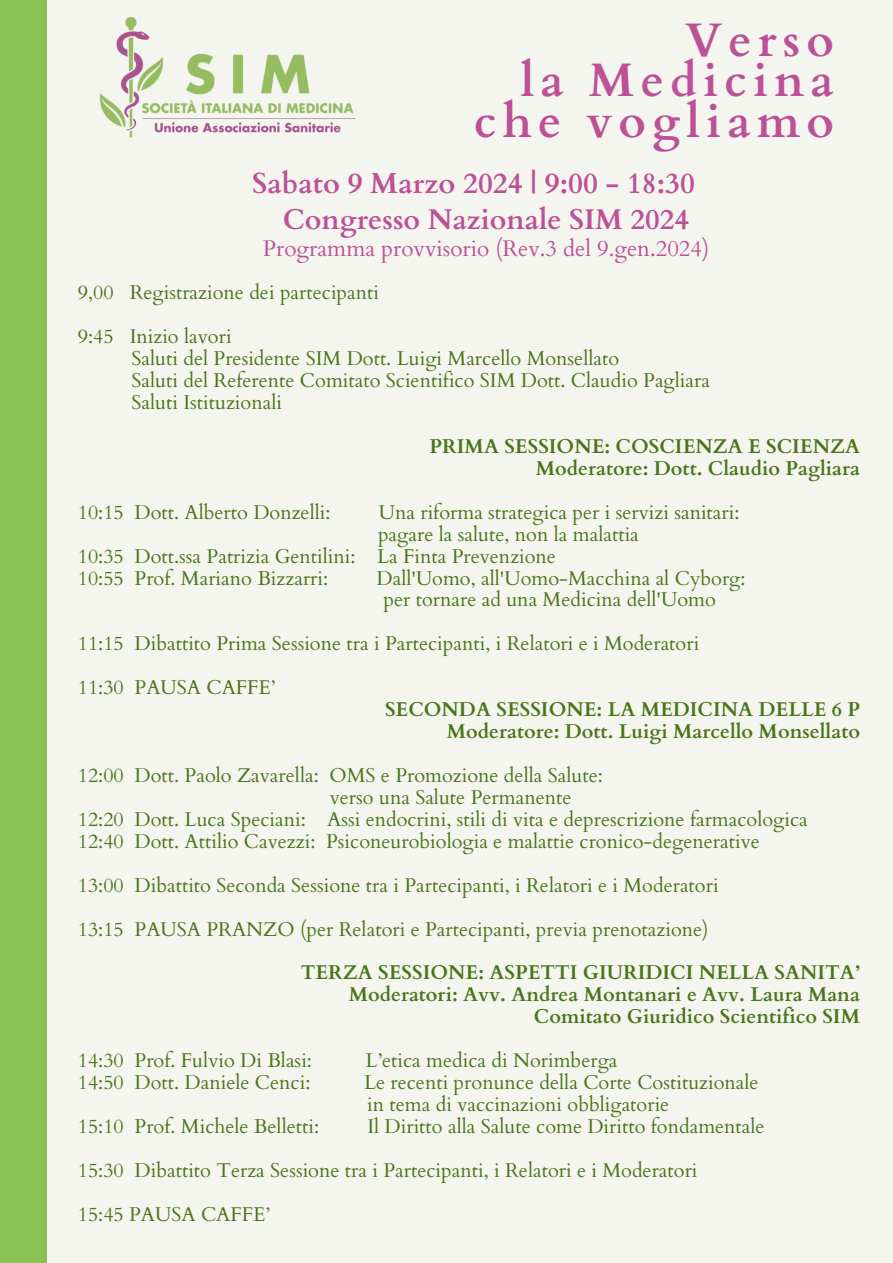
<style>
.page{position:relative;width:893px;height:1263px;background:#f5f5ef}
.page>*{position:absolute;margin:0;border:0;box-sizing:border-box;transform-origin:0 0}
.t1{font:700 47.1px "Cardo";letter-spacing:.13em;color:#bc5197}
.t2{font:700 28.95px "Cardo";color:#bc5197}
.t3{font:700 28.58px "Cardo";color:#bc5197}
.t4{font:22.58px "Cardo";color:#bc5197}
.t5{font:19.95px "Cardo";color:#4a761b}
.t6{font:700 19.95px "Cardo";color:#4a761b}
</style>
<div class="page">
<div style="left:0;top:0;width:47px;height:1263px;background:#8bc054"></div>
<img style="left:99px;top:16px;width:257px;height:122px">
<p class="t1" style="left:685px;top:9px;width:150px">Verso</p>
<p class="t1" style="left:520px;top:49px;width:315px">la Medicina</p>
<p class="t1" style="left:474px;top:90px;width:361px">che vogliamo</p>
<p class="t2" style="left:252px;top:164px;width:444px">Sabato 9 Marzo 2024 | 9:00 - 18:30</p>
<p class="t3" style="left:283px;top:201px;width:408px">Congresso Nazionale SIM 2024</p>
<p class="t4" style="left:263px;top:233px;width:448px">Programma provvisorio (Rev.3 del 9.gen.2024)</p>
<p class="t5" style="left:78px;top:280px;width:303px">9,00 Registrazione dei partecipanti</p>
<p class="t5" style="left:78px;top:323px;width:155px">9:45 Inizio lavori</p>
<p class="t5" style="left:131px;top:345px;width:489px">Saluti del Presidente SIM Dott. Luigi Marcello Monsellato</p>
<p class="t5" style="left:131px;top:367px;width:580px">Saluti del Referente Comitato Scientifico SIM Dott. Claudio Pagliara</p>
<p class="t5" style="left:131px;top:389px;width:152px">Saluti Istituzionali</p>
<p class="t6" style="left:429px;top:433px;width:432px">PRIMA SESSIONE: COSCIENZA E SCIENZA</p>
<p class="t6" style="left:536px;top:455px;width:326px">Moderatore: Dott. Claudio Pagliara</p>
<p class="t5" style="left:78px;top:499px;width:254px">10:15 Dott. Alberto Donzelli:</p>
<p class="t5" style="left:379px;top:499px;width:362px">Una riforma strategica per i servizi sanitari:</p>
<p class="t5" style="left:378px;top:521px;width:262px">pagare la salute, non la malattia</p>
<p class="t5" style="left:78px;top:543px;width:480px">10:35 Dott.ssa Patrizia Gentilini: La Finta Prevenzione</p>
<p class="t5" style="left:78px;top:565px;width:252px">10:55 Prof. Mariano Bizzarri:</p>
<p class="t5" style="left:376px;top:565px;width:370px">Dall'Uomo, all'Uomo-Macchina al Cyborg:</p>
<p class="t5" style="left:383px;top:587px;width:334px">per tornare ad una Medicina dell'Uomo</p>
<p class="t5" style="left:78px;top:631px;width:623px">11:15 Dibattito Prima Sessione tra i Partecipanti, i Relatori e i Moderatori</p>
<p class="t5" style="left:78px;top:674px;width:199px">11:30 PAUSA CAFFE’</p>
<p class="t6" style="left:385px;top:696px;width:476px">SECONDA SESSIONE: LA MEDICINA DELLE 6 P</p>
<p class="t6" style="left:447px;top:718px;width:415px">Moderatore: Dott. Luigi Marcello Monsellato</p>
<p class="t5" style="left:78px;top:762px;width:526px">12:00 Dott. Paolo Zavarella: OMS e Promozione della Salute:</p>
<p class="t5" style="left:330px;top:784px;width:243px">verso una Salute Permanente</p>
<p class="t5" style="left:78px;top:806px;width:731px">12:20 Dott. Luca Speciani: Assi endocrini, stili di vita e deprescrizione farmacologica</p>
<p class="t5" style="left:78px;top:828px;width:683px">12:40 Dott. Attilio Cavezzi: Psiconeurobiologia e malattie cronico-degenerative</p>
<p class="t5" style="left:78px;top:872px;width:642px">13:00 Dibattito Seconda Sessione tra i Partecipanti, i Relatori e i Moderatori</p>
<p class="t5" style="left:78px;top:916px;width:632px">13:15 PAUSA PRANZO (per Relatori e Partecipanti, previa prenotazione)</p>
<p class="t6" style="left:301px;top:960px;width:561px">TERZA SESSIONE: ASPETTI GIURIDICI NELLA SANITA’</p>
<p class="t6" style="left:349px;top:982px;width:513px">Moderatori: Avv. Andrea Montanari e Avv. Laura Mana</p>
<p class="t6" style="left:534px;top:1003px;width:327px">Comitato Giuridico Scientifico SIM</p>
<p class="t5" style="left:78px;top:1047px;width:236px">14:30 Prof. Fulvio Di Blasi:</p>
<p class="t5" style="left:365px;top:1047px;width:253px">L’etica medica di Norimberga</p>
<p class="t5" style="left:78px;top:1069px;width:234px">14:50 Dott. Daniele Cenci:</p>
<p class="t5" style="left:364px;top:1069px;width:396px">Le recenti pronunce della Corte Costituzionale</p>
<p class="t5" style="left:367px;top:1091px;width:303px">in tema di vaccinazioni obbligatorie</p>
<p class="t5" style="left:78px;top:1113px;width:243px">15:10 Prof. Michele Belletti:</p>
<p class="t5" style="left:367px;top:1113px;width:399px">Il Diritto alla Salute come Diritto fondamentale</p>
<p class="t5" style="left:78px;top:1157px;width:621px">15:30 Dibattito Terza Sessione tra i Partecipanti, i Relatori e i Moderatori</p>
<p class="t5" style="left:78px;top:1201px;width:194px">15:45 PAUSA CAFFE’</p>
</div>
